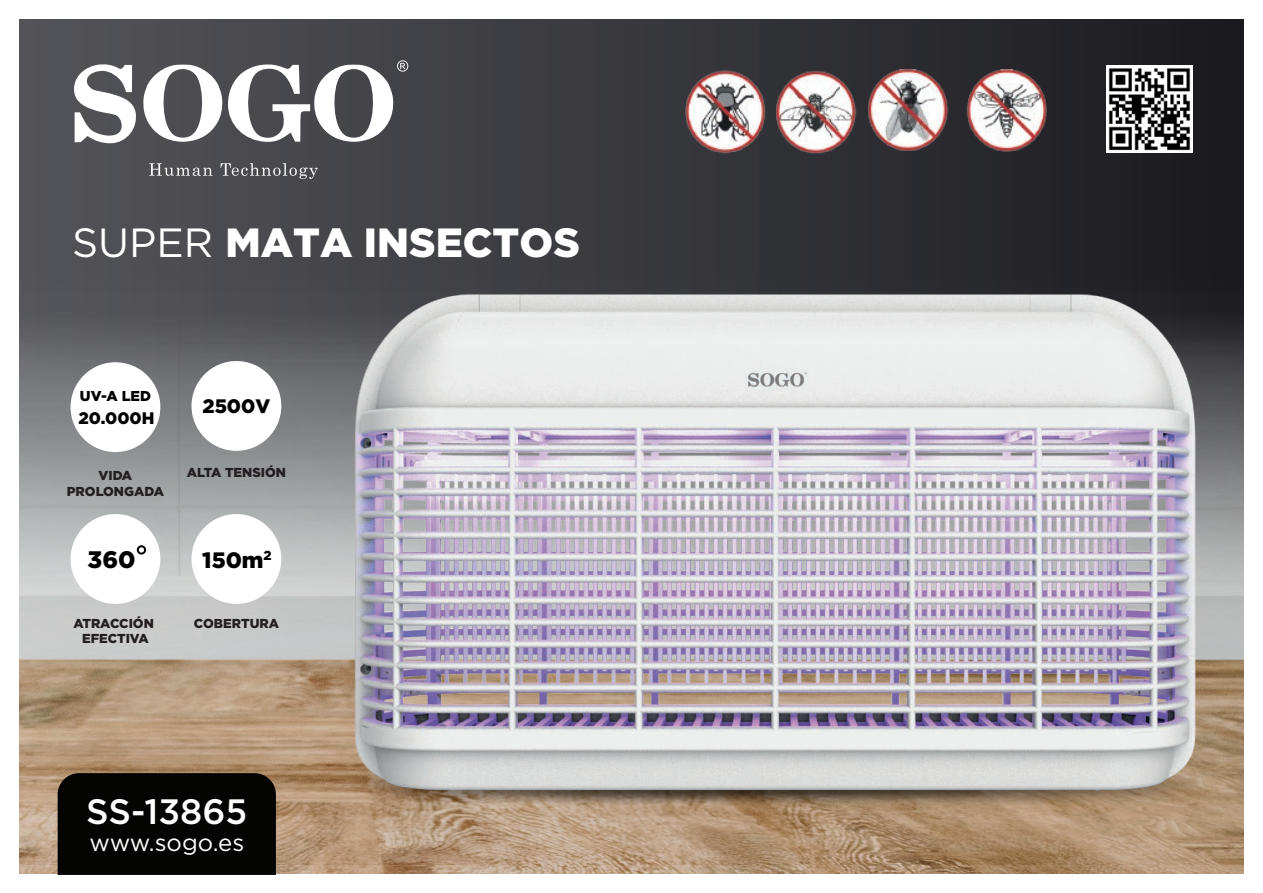
<style>
.page{position:relative;width:1263px;height:893px;background:#fff}
.page>*{position:absolute;margin:0;border:0;box-sizing:border-box;transform-origin:0 0}
.t1{font:900 40.8px "Gotham";color:#fff}
.t2{font:500 35.25px "Gotham";color:#fff}
.t3{font:23.85px "Gotham";color:#fff}
.t4{font:900 23.85px "Gotham";color:#000001}
.t5{font:900 22.35px "Gotham";color:#000001}
.t6{font:900 19.5px "Gotham";color:#000001}
.t7{font:900 16.65px "Gotham";color:#000001}
.t8{font:900 14.25px "Gotham";color:#000001}
.t9{font:900 12.9px/15.6px "Gotham";color:#231f20;text-align:center}
.s1{font-weight:400}
</style>
<div class="page">
<div style="left:20px;top:20px;width:1223px;height:853px;background:linear-gradient(to right,#545459,#1b1b20)"></div>
<img style="left:20px;top:81px;width:1223px;height:792px">
<img style="left:302px;top:248px;width:942px;height:582px">
<svg style="left:149px;top:163px;width:169px;height:16px;background:#68686c"></svg>
<svg style="left:73px;top:59px;width:335px;height:85px"></svg>
<div style="left:71px;top:362px;width:89px;height:90px;background:#fff;border-radius:50%"></div>
<div style="left:191px;top:361px;width:90px;height:90px;background:#fff;border-radius:50%"></div>
<div style="left:71px;top:514px;width:89px;height:90px;background:#fff;border-radius:50%"></div>
<div style="left:137px;top:545px;width:9px;height:10px;border:2px solid #000001;border-radius:50%"></div>
<div style="left:191px;top:514px;width:90px;height:90px;background:#fff;border-radius:50%"></div>
<div style="left:58px;top:773px;width:218px;height:102px;background:#040503"></div>
<img style="left:1106px;top:66px;width:86px;height:87px">
<img style="left:679px;top:63px;width:374px;height:95px">
<h1 class="t1" style="left:72px;top:214px;width:509px"><span class="s1">SUPER</span> MATA INSECTOS</h1>
<p class="t8" style="left:80px;top:387px;width:72px">UV-A LED</p>
<p class="t7" style="left:79px;top:406px;width:77px">20.000H</p>
<p class="t9" style="left:67px;top:467px;width:99px">VIDA<br>PROLONGADA</p>
<h3 class="t4" style="left:88px;top:543px;width:50px">360</h3>
<p class="t9" style="left:73px;top:615px;width:82px">ATRACCIÓN<br>EFECTIVA</p>
<h3 class="t6" style="left:202px;top:393px;width:69px">2500V</h3>
<p class="t9" style="left:187px;top:464px;width:101px">ALTA TENSIÓN</p>
<h3 class="t5" style="left:202px;top:544px;width:71px">150m<sup>2</sup></h3>
<p class="t9" style="left:194px;top:615px;width:87px">COBERTURA</p>
<h2 class="t2" style="left:86px;top:788px;width:163px">SS-13865</h2>
<h3 class="t3" style="left:89px;top:827px;width:156px">www.sogo.es</h3>
</div>
